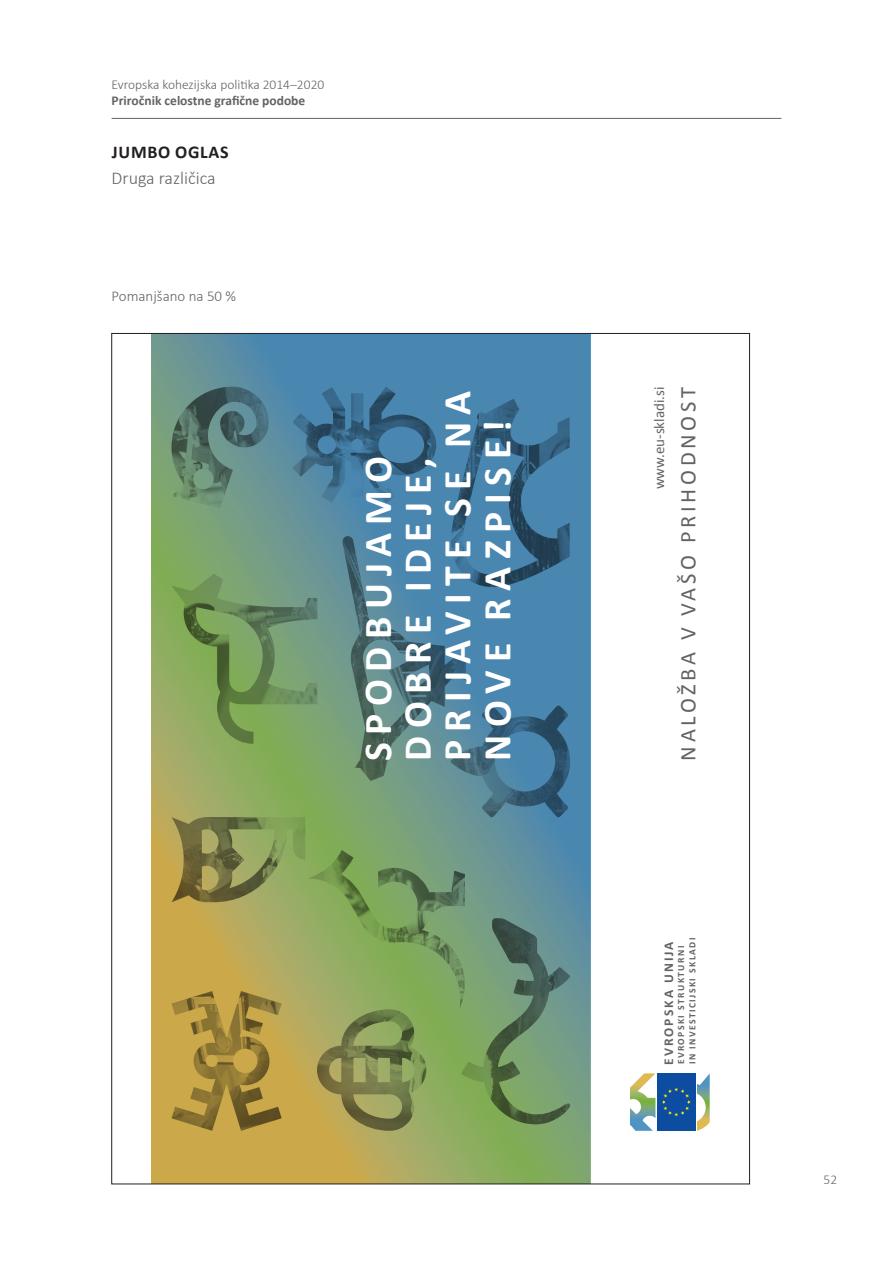
<style>
.page{position:relative;width:893px;height:1263px;background:#fff}
.page>*{position:absolute;margin:0;border:0;box-sizing:border-box;transform-origin:0 0}
.t1{font:700 39.75px/39.8px "Calibri";letter-spacing:.19em;color:#fff}
.t2{font:22.5px "Calibri";letter-spacing:.165em;color:#636366}
.t3{font:300 18px "Calibri";color:#636366}
.t4{font:700 18px "Calibri";letter-spacing:.04em;color:#231f20}
.t5{font:15px "Calibri";color:#636366}
.t6{font:300 15px "Calibri";color:#636366}
.t7{font:300 13.5px "Calibri";color:#636366}
.t8{font:700 13.5px "Calibri";color:#636366}
.t9{font:700 13.5px "Calibri";letter-spacing:.15em;color:#636366}
.t10{font:700 9.6px/11.1px "Calibri";letter-spacing:.15em;color:#636366}
</style>
<div class="page">
<hr style="left:112px;top:118px;width:669px;height:1px;background:#636366">
<svg style="left:152px;top:335px;width:438px;height:847px;background:#7c9b81"></svg>
<img style="left:172px;top:387px;width:97px;height:121px">
<img style="left:172px;top:574px;width:145px;height:170px">
<img style="left:172px;top:991px;width:110px;height:140px">
<img style="left:317px;top:1009px;width:109px;height:122px">
<img style="left:308px;top:850px;width:157px;height:158px">
<img style="left:292px;top:387px;width:144px;height:116px">
<img style="left:172px;top:817px;width:133px;height:85px">
<img style="left:451px;top:705px;width:119px;height:112px">
<img style="left:461px;top:918px;width:109px;height:206px">
<img style="left:342px;top:536px;width:124px;height:245px">
<img style="left:451px;top:399px;width:119px;height:188px">
<div style="left:657px;top:1073px;width:38px;height:58px;background:#0d4da1"></div>
<svg style="left:662px;top:1087px;width:28px;height:29px"></svg>
<svg style="left:630px;top:1073px;width:25px;height:58px"></svg>
<svg style="left:697px;top:1073px;width:13px;height:58px"></svg>
<p class="t7" style="left:112px;top:76px;width:214px">Evropska kohezijska politika 2014‒2020</p>
<p class="t8" style="left:112px;top:91px;width:195px">Priročnik celostne grafične podobe</p>
<p class="t4" style="left:112px;top:139px;width:118px">JUMBO OGLAS</p>
<p class="t3" style="left:112px;top:167px;width:106px">Druga različica</p>
<p class="t6" style="left:112px;top:286px;width:126px">Pomanjšano na 50 %</p>
<p class="t1" style="left:357px;top:761px;width:372px;rotate:-90deg">SPODBUJAMO<br>DOBRE IDEJE,<br>PRIJAVITE SE NA<br>NOVE RAZPISE!</p>
<p class="t2" style="left:672px;top:761px;width:375px;rotate:-90deg">NALOŽBA V VAŠO PRIHODNOST</p>
<p class="t5" style="left:649px;top:489px;width:104px;rotate:-90deg">www.eu-skladi.si</p>
<p class="t9" style="left:659px;top:1065px;width:125px;rotate:-90deg">EVROPSKA UNIJA</p>
<p class="t10" style="left:675px;top:1064px;width:128px;rotate:-90deg">EVROPSKI STRUKTURNI<br>IN INVESTICIJSKI SKLADI</p>
<p class="t7" style="left:823px;top:1171px;width:15px">52</p>
</div>
